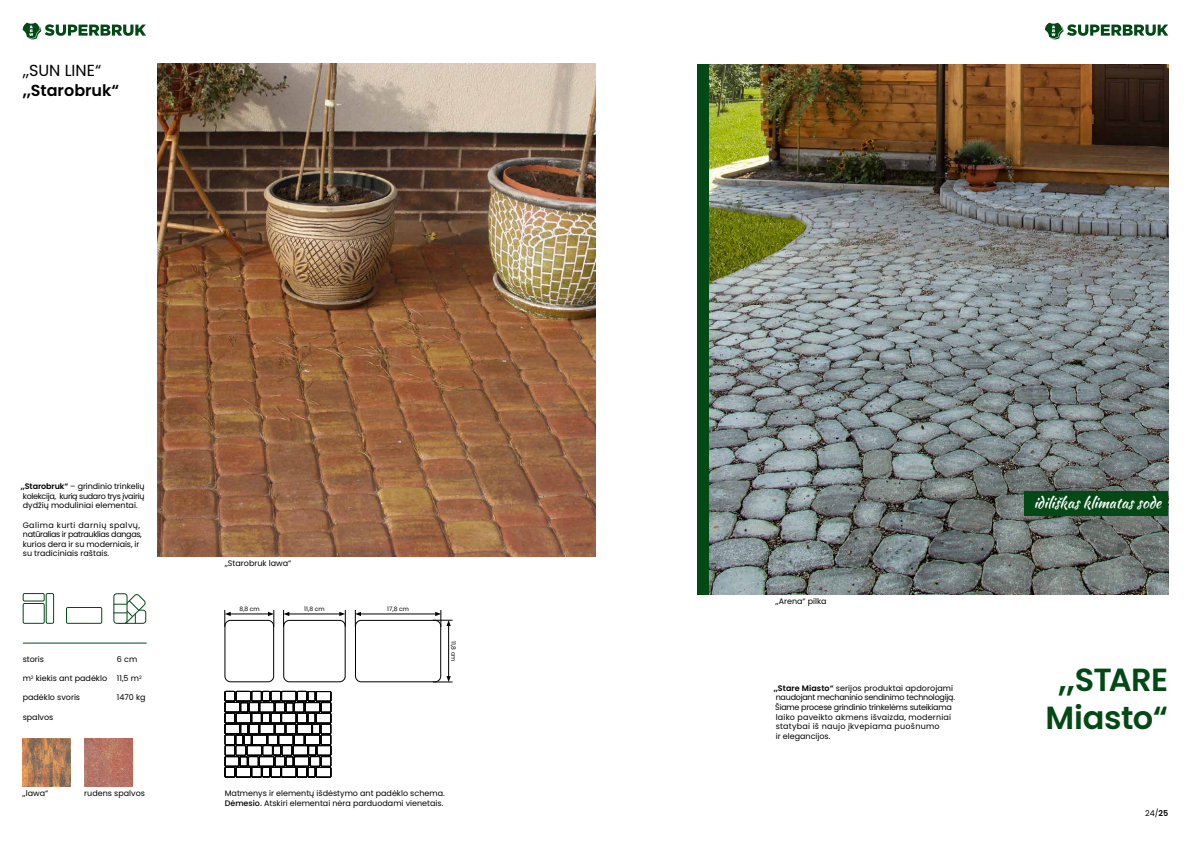
<style>
.page{position:relative;width:1191px;height:842px;background:#fff}
.page>*{position:absolute;margin:0;border:0;box-sizing:border-box;transform-origin:0 0}
.t1{font:600 32px/38.4px "Poppins";letter-spacing:-.015em;color:#024915;text-align:center}
.t2{font:600 16px "Poppins";color:#000}
.t3{font:16px "Poppins";color:#000}
.t4{font:15px "Kaushan Script";color:#fff}
.t5{font:8px/9.6px "Poppins";color:#000}
.t6{font:6px "Poppins";color:#000}
.s1{font-weight:600}
.s2{font-weight:500}
</style>
<div class="page">
<svg style="left:1045px;top:23px;width:123px;height:16px"></svg>
<svg style="left:23px;top:23px;width:123px;height:16px"></svg>
<img style="left:157px;top:63px;width:438px;height:493px">
<img style="left:708px;top:64px;width:460px;height:531px">
<hr style="left:23px;top:643px;width:123px;height:1px;background:#024915">
<hr style="left:448px;top:624px;width:1px;height:54px;background:#000">
<svg style="left:433px;top:676px;width:19px;height:7px"></svg>
<div style="left:225px;top:620px;width:49px;height:62px;border:1px solid #000;border-radius:6px"></div>
<div style="left:283px;top:620px;width:62px;height:62px;border:1px solid #000;border-radius:6px"></div>
<div style="left:355px;top:620px;width:86px;height:62px;border:1px solid #000;border-radius:6px"></div>
<hr style="left:229px;top:614px;width:41px;height:1px;background:#000">
<hr style="left:288px;top:614px;width:53px;height:1px;background:#000">
<hr style="left:359px;top:614px;width:78px;height:1px;background:#000">
<svg style="left:268px;top:610px;width:7px;height:17px"></svg>
<svg style="left:339px;top:610px;width:7px;height:17px"></svg>
<svg style="left:433px;top:610px;width:19px;height:17px"></svg>
<svg style="left:225px;top:610px;width:6px;height:17px"></svg>
<svg style="left:283px;top:610px;width:6px;height:17px"></svg>
<svg style="left:355px;top:610px;width:6px;height:17px"></svg>
<img style="left:84px;top:739px;width:48px;height:48px">
<img style="left:23px;top:739px;width:48px;height:48px">
<div style="left:23px;top:593px;width:22px;height:8px;border:1px solid #024915"></div>
<div style="left:46px;top:593px;width:8px;height:31px;border:1px solid #024915"></div>
<div style="left:23px;top:603px;width:22px;height:21px;border:1px solid #024915"></div>
<div style="left:66px;top:607px;width:36px;height:17px;border:1px solid #024915"></div>
<div style="left:113px;top:593px;width:14px;height:31px;border:1px solid #024915;border-radius:3px"></div>
<svg style="left:114px;top:593px;width:33px;height:31px"></svg>
<div style="left:307px;top:691px;width:8px;height:10px;border:1px solid #000"></div>
<div style="left:262px;top:691px;width:8px;height:10px;border:1px solid #000"></div>
<div style="left:297px;top:691px;width:10px;height:10px;border:1px solid #000"></div>
<div style="left:271px;top:691px;width:10px;height:10px;border:1px solid #000"></div>
<div style="left:251px;top:691px;width:11px;height:10px;border:1px solid #000"></div>
<div style="left:225px;top:691px;width:10px;height:10px;border:1px solid #000"></div>
<div style="left:316px;top:691px;width:15px;height:10px;border:1px solid #000"></div>
<div style="left:281px;top:691px;width:15px;height:10px;border:1px solid #000"></div>
<div style="left:236px;top:691px;width:15px;height:10px;border:1px solid #000"></div>
<div style="left:307px;top:767px;width:8px;height:10px;border:1px solid #000"></div>
<div style="left:262px;top:767px;width:8px;height:10px;border:1px solid #000"></div>
<div style="left:297px;top:767px;width:10px;height:10px;border:1px solid #000"></div>
<div style="left:271px;top:767px;width:10px;height:10px;border:1px solid #000"></div>
<div style="left:251px;top:767px;width:11px;height:10px;border:1px solid #000"></div>
<div style="left:225px;top:767px;width:10px;height:10px;border:1px solid #000"></div>
<div style="left:316px;top:767px;width:15px;height:10px;border:1px solid #000"></div>
<div style="left:281px;top:767px;width:15px;height:10px;border:1px solid #000"></div>
<div style="left:236px;top:767px;width:15px;height:10px;border:1px solid #000"></div>
<div style="left:307px;top:713px;width:8px;height:10px;border:1px solid #000"></div>
<div style="left:262px;top:713px;width:8px;height:10px;border:1px solid #000"></div>
<div style="left:297px;top:713px;width:10px;height:10px;border:1px solid #000"></div>
<div style="left:271px;top:713px;width:10px;height:10px;border:1px solid #000"></div>
<div style="left:251px;top:713px;width:11px;height:10px;border:1px solid #000"></div>
<div style="left:225px;top:713px;width:10px;height:10px;border:1px solid #000"></div>
<div style="left:316px;top:713px;width:15px;height:10px;border:1px solid #000"></div>
<div style="left:281px;top:713px;width:15px;height:10px;border:1px solid #000"></div>
<div style="left:236px;top:713px;width:15px;height:10px;border:1px solid #000"></div>
<div style="left:240px;top:702px;width:8px;height:10px;border:1px solid #000"></div>
<div style="left:286px;top:702px;width:7px;height:10px;border:1px solid #000"></div>
<div style="left:249px;top:702px;width:10px;height:10px;border:1px solid #000"></div>
<div style="left:275px;top:702px;width:10px;height:10px;border:1px solid #000"></div>
<div style="left:294px;top:702px;width:10px;height:10px;border:1px solid #000"></div>
<div style="left:321px;top:702px;width:10px;height:10px;border:1px solid #000"></div>
<div style="left:225px;top:702px;width:15px;height:10px;border:1px solid #000"></div>
<div style="left:259px;top:702px;width:15px;height:10px;border:1px solid #000"></div>
<div style="left:240px;top:724px;width:8px;height:10px;border:1px solid #000"></div>
<div style="left:312px;top:724px;width:8px;height:10px;border:1px solid #000"></div>
<div style="left:244px;top:735px;width:8px;height:10px;border:1px solid #000"></div>
<div style="left:273px;top:745px;width:8px;height:10px;border:1px solid #000"></div>
<div style="left:308px;top:745px;width:8px;height:10px;border:1px solid #000"></div>
<div style="left:235px;top:735px;width:8px;height:10px;border:1px solid #000"></div>
<div style="left:249px;top:724px;width:10px;height:10px;border:1px solid #000"></div>
<div style="left:275px;top:724px;width:10px;height:10px;border:1px solid #000"></div>
<div style="left:321px;top:724px;width:10px;height:10px;border:1px solid #000"></div>
<div style="left:321px;top:735px;width:10px;height:10px;border:1px solid #000"></div>
<div style="left:294px;top:735px;width:10px;height:10px;border:1px solid #000"></div>
<div style="left:267px;top:735px;width:11px;height:10px;border:1px solid #000"></div>
<div style="left:225px;top:735px;width:10px;height:10px;border:1px solid #000"></div>
<div style="left:225px;top:745px;width:10px;height:10px;border:1px solid #000"></div>
<div style="left:235px;top:745px;width:11px;height:10px;border:1px solid #000"></div>
<div style="left:262px;top:745px;width:11px;height:10px;border:1px solid #000"></div>
<div style="left:282px;top:745px;width:10px;height:10px;border:1px solid #000"></div>
<div style="left:286px;top:724px;width:10px;height:10px;border:1px solid #000"></div>
<div style="left:225px;top:724px;width:15px;height:10px;border:1px solid #000"></div>
<div style="left:259px;top:724px;width:15px;height:10px;border:1px solid #000"></div>
<div style="left:297px;top:724px;width:15px;height:10px;border:1px solid #000"></div>
<div style="left:305px;top:735px;width:15px;height:10px;border:1px solid #000"></div>
<div style="left:278px;top:735px;width:15px;height:10px;border:1px solid #000"></div>
<div style="left:252px;top:735px;width:15px;height:10px;border:1px solid #000"></div>
<div style="left:247px;top:745px;width:15px;height:10px;border:1px solid #000"></div>
<div style="left:293px;top:745px;width:15px;height:10px;border:1px solid #000"></div>
<div style="left:317px;top:745px;width:14px;height:10px;border:1px solid #000"></div>
<div style="left:286px;top:756px;width:7px;height:10px;border:1px solid #000"></div>
<div style="left:240px;top:756px;width:8px;height:10px;border:1px solid #000"></div>
<div style="left:321px;top:756px;width:10px;height:10px;border:1px solid #000"></div>
<div style="left:310px;top:756px;width:10px;height:10px;border:1px solid #000"></div>
<div style="left:275px;top:756px;width:10px;height:10px;border:1px solid #000"></div>
<div style="left:248px;top:756px;width:10px;height:10px;border:1px solid #000"></div>
<div style="left:294px;top:756px;width:15px;height:10px;border:1px solid #000"></div>
<div style="left:259px;top:756px;width:15px;height:10px;border:1px solid #000"></div>
<div style="left:225px;top:756px;width:14px;height:10px;border:1px solid #000"></div>
<div style="left:305px;top:702px;width:15px;height:10px;border:1px solid #000"></div>
<div style="left:697px;top:64px;width:11px;height:531px;background:#024915"></div>
<div style="left:1024px;top:491px;width:144px;height:25px;background:#024915"></div>
<h2 class="t3" style="left:23px;top:61px;width:80px">„SUN LINE“</h2>
<h2 class="t2" style="left:23px;top:81px;width:98px">„Starobruk“</h2>
<p class="t5" style="left:21px;top:482px;width:125px;text-align:justify"><span class="s1">„Starobruk“</span> – grindinio trinkelių kolekcija, kurią sudaro trys įvairių dydžių moduliniai elementai.</p>
<p class="t5" style="left:23px;top:520px;width:121px">Galima kurti darnių spalvų, natūralias ir patrauklias dangas, kurios dera ir su moderniais, ir su tradiciniais raštais.</p>
<p class="t5" style="left:23px;top:654px;width:23px">storis</p>
<p class="t5" style="left:23px;top:674px;width:86px">m<sup>2</sup> kiekis ant padėklo</p>
<p class="t5" style="left:23px;top:693px;width:59px">padėklo svoris</p>
<p class="t5" style="left:23px;top:712px;width:32px">spalvos</p>
<p class="t5" style="left:117px;top:654px;width:22px">6 cm</p>
<p class="t5" style="left:117px;top:674px;width:26px">11,5 m<sup>2</sup></p>
<p class="t5" style="left:117px;top:693px;width:30px">1470 kg</p>
<p class="t5" style="left:23px;top:789px;width:27px">„lawa“</p>
<p class="t5" style="left:84px;top:789px;width:62px">rudens spalvos</p>
<p class="t5" style="left:225px;top:558px;width:68px">„Starobruk lawa“</p>
<p class="t6" style="left:239px;top:606px;width:22px">8,8 cm</p>
<p class="t6" style="left:304px;top:606px;width:22px">11,8 cm</p>
<p class="t6" style="left:387px;top:606px;width:23px">17,8 cm</p>
<p class="t6" style="left:457px;top:641px;width:22px;rotate:90deg">11,8 cm</p>
<p class="t5" style="left:225px;top:789px;width:221px">Matmenys ir elementų išdėstymo ant padėklo schema.<br><span class="s2">Dėmesio.</span> Atskiri elementai nėra parduodami vienetais.</p>
<p class="t5" style="left:775px;top:597px;width:53px">„Arena“ pilka</p>
<p class="t5" style="left:773px;top:683px;width:183px"><span class="s1">„Stare Miasto“</span> serijos produktai apdorojami naudojant mechaninio sendinimo technologiją.<br>Šiame procese grindinio trinkelėms suteikiama laiko paveikto akmens išvaizda, moderniai statybai iš naujo įkvepiama puošnumo<br>ir elegancijos.</p>
<h3 class="t4" style="left:1033px;top:492px;width:129px">idiliškas klimatas sode</h3>
<h1 class="t1" style="left:1045px;top:661px;width:124px">„STARE<br>Miasto“</h1>
<p class="t5" style="left:1145px;top:808px;width:25px">24/<span class="s1">25</span></p>
</div>
